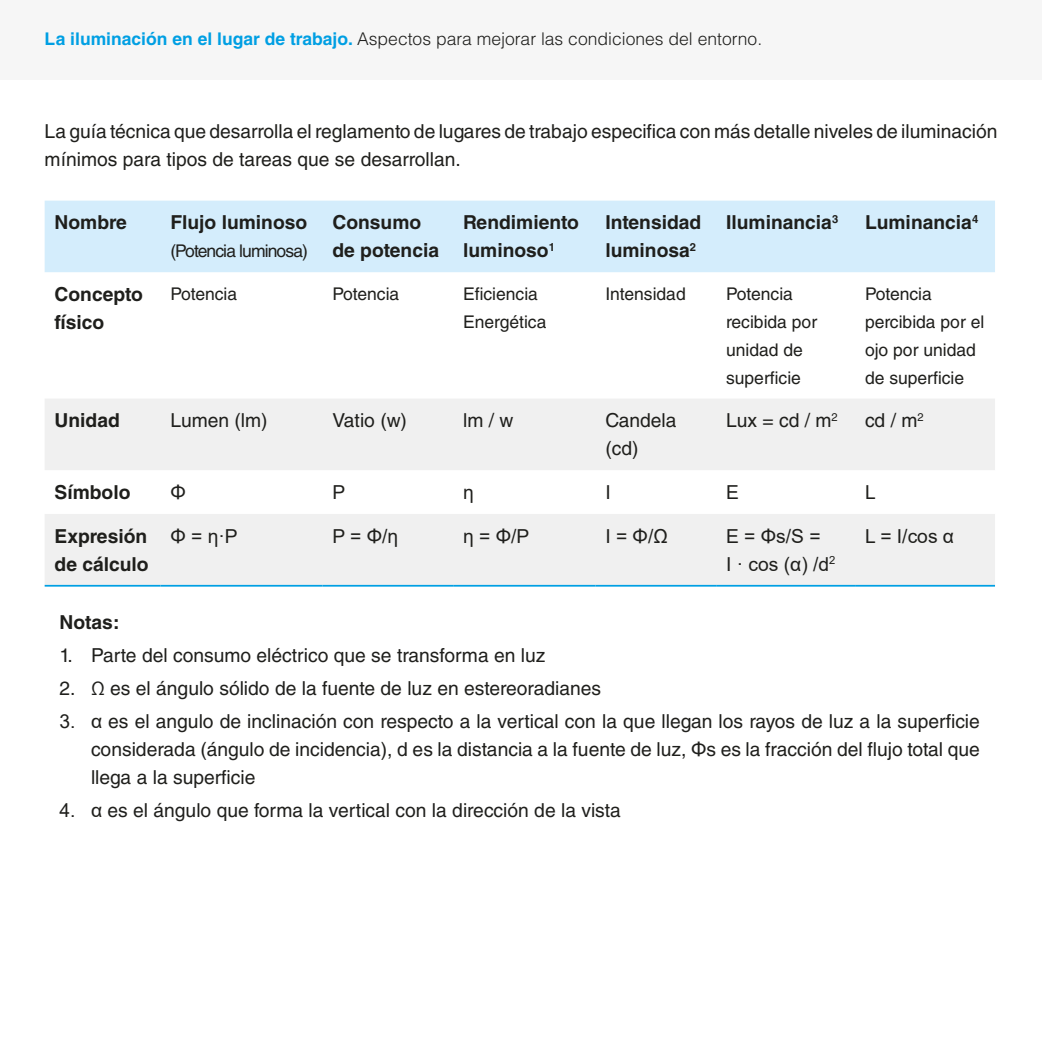
<style>
.page{position:relative;width:1042px;height:1042px;background:#fff}
.page>*{position:absolute;margin:0;border:0;box-sizing:border-box;transform-origin:0 0}
.t1{font:19.25px/28px "Helvetica LT Std";color:#1f1f1c}
.t2{font:700 19.25px/28px "Helvetica LT Std";color:#1f1f1c}
.t3{font:19.25px/28px "Arial";color:#1f1f1c}
.t4{font:17.5px/28px "Helvetica LT Std";color:#1f1f1c}
.t5{font:300 17.5px "Helvetica LT Std";color:#1e1e1c}
.t6{font:17.5px "Helvetica LT Std";letter-spacing:-.05em;color:#1f1f1c}
.s1{font-weight:700;color:#009fe3}
.s2{font-family:"Arial"}
</style>
<div class="page">
<div style="left:1px;top:0;width:1041px;height:79px;background:#f6f6f6"></div>
<div style="left:45px;top:201px;width:950px;height:71px;background:#d4edfc"></div>
<svg style="left:45px;top:399px;width:950px;height:186px;fill:#f0f0f0"></svg>
<hr style="left:45px;top:585px;width:115px;height:1px;background:#009fe3">
<hr style="left:160px;top:585px;width:162px;height:1px;background:#009fe3">
<hr style="left:322px;top:585px;width:131px;height:1px;background:#009fe3">
<hr style="left:453px;top:585px;width:142px;height:1px;background:#009fe3">
<hr style="left:595px;top:585px;width:121px;height:1px;background:#009fe3">
<hr style="left:716px;top:585px;width:139px;height:1px;background:#009fe3">
<hr style="left:855px;top:585px;width:140px;height:1px;background:#009fe3">
<p class="t5" style="left:45px;top:28px;width:719px"><span class="s1">La iluminación en el lugar de trabajo.</span> Aspectos para mejorar las condiciones del entorno.</p>
<p class="t1" style="left:45px;top:117px;width:954px">La guía técnica que desarrolla el reglamento de lugares de trabajo especifica con más detalle niveles de iluminación mínimos para tipos de tareas que se desarrollan.</p>
<p class="t2" style="left:55px;top:208px;width:74px">Nombre</p>
<p class="t2" style="left:170px;top:208px;width:138px">Flujo luminoso</p>
<p class="t6" style="left:170px;top:241px;width:139px">(Potencia luminosa)</p>
<p class="t2" style="left:332px;top:208px;width:108px">Consumo de potencia</p>
<p class="t2" style="left:463px;top:208px;width:117px">Rendimiento luminoso<sup>1</sup></p>
<p class="t2" style="left:605px;top:208px;width:97px">Intensidad luminosa<sup>2</sup></p>
<p class="t2" style="left:726px;top:208px;width:114px">Iluminancia<sup>3</sup></p>
<p class="t2" style="left:865px;top:208px;width:115px">Luminancia<sup>4</sup></p>
<p class="t2" style="left:55px;top:280px;width:90px">Concepto físico</p>
<p class="t4" style="left:170px;top:279px;width:68px">Potencia</p>
<p class="t4" style="left:332px;top:279px;width:68px">Potencia</p>
<p class="t4" style="left:463px;top:279px;width:85px">Eficiencia<br>Energética</p>
<p class="t4" style="left:605px;top:279px;width:82px">Intensidad</p>
<p class="t4" style="left:726px;top:279px;width:93px">Potencia recibida por unidad de superficie</p>
<p class="t4" style="left:865px;top:279px;width:121px">Potencia percibida por el ojo por unidad de superficie</p>
<p class="t2" style="left:55px;top:406px;width:67px">Unidad</p>
<p class="t1" style="left:170px;top:406px;width:99px">Lumen (lm)</p>
<p class="t1" style="left:332px;top:406px;width:76px">Vatio (w)</p>
<p class="t1" style="left:463px;top:406px;width:52px">lm / w</p>
<p class="t1" style="left:605px;top:406px;width:73px">Candela (cd)</p>
<p class="t1" style="left:726px;top:406px;width:113px">Lux = cd / m<sup>2</sup></p>
<p class="t1" style="left:865px;top:406px;width:60px">cd / m<sup>2</sup></p>
<p class="t2" style="left:55px;top:478px;width:77px">Símbolo</p>
<p class="t3" style="left:170px;top:478px;width:17px">Φ</p>
<p class="t3" style="left:332px;top:478px;width:14px">P</p>
<p class="t3" style="left:463px;top:478px;width:12px">η</p>
<p class="t3" style="left:605px;top:478px;width:7px">I</p>
<p class="t3" style="left:726px;top:478px;width:14px">E</p>
<p class="t3" style="left:865px;top:478px;width:12px">L</p>
<p class="t2" style="left:55px;top:521px;width:96px">Expresión de cálculo</p>
<p class="t3" style="left:170px;top:522px;width:69px">Φ = η·P</p>
<p class="t3" style="left:332px;top:522px;width:67px">P = Φ/η</p>
<p class="t3" style="left:463px;top:522px;width:68px">η = Φ/P</p>
<p class="t3" style="left:605px;top:522px;width:64px">I = Φ/Ω</p>
<p class="t3" style="left:726px;top:522px;width:111px">E = Φs/S =<br>I · cos (α) /d<sup>2</sup></p>
<p class="t3" style="left:865px;top:522px;width:91px">L = I/cos α</p>
<p class="t2" style="left:60px;top:608px;width:61px">Notas:</p>
<p class="t1" style="left:60px;top:641px;width:487px">1. Parte del consumo eléctrico que se transforma en luz</p>
<p class="t1" style="left:60px;top:674px;width:543px">2. Ω es el ángulo sólido de la fuente de luz en estereoradianes</p>
<p class="t1" style="left:91px;top:707px;width:890px;text-align:justify;text-indent:-31px"><span class="s2">3. α</span> es el angulo de inclinación con respecto a la vertical con la que llegan los rayos de luz a la superficie considerada (ángulo de incidencia), d es la distancia a la fuente de luz, <span class="s2">Φ</span>s es la fracción del flujo total que llega a la superficie</p>
<p class="t1" style="left:60px;top:796px;width:563px"><span class="s2">4. α</span> es el ángulo que forma la vertical con la dirección de la vista</p>
</div>
